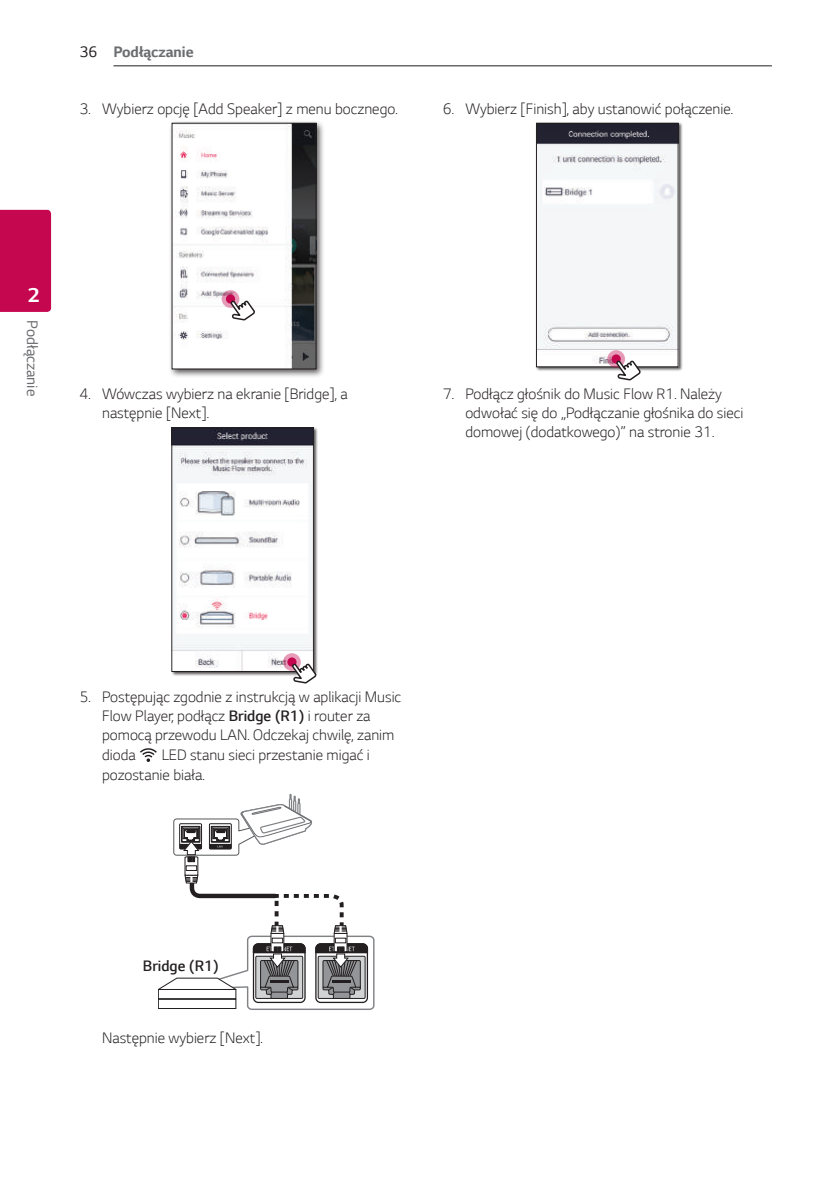
<style>
.page{position:relative;width:840px;height:1191px;background:#fff}
.page>*{position:absolute;margin:0;border:0;box-sizing:border-box;transform-origin:0 0}
.t1{font:700 21px "LG Smart";color:#fff}
.t2{font:300 16px/19.2px "LG Smart";color:#231f20}
.t3{font:700 16px "LG Smart";color:#6c6d70}
.t4{font:16px "LG Smart";color:#6c6d70}
.t5{font:300 16px "LG Smart";color:#231f20}
.s1{font-weight:400;color:#231f20}
.s2{font-style:inherit}
</style>
<div class="page">
<hr style="left:113px;top:65px;width:658px;height:1px;background:#231f20">
<div style="left:0;top:210px;width:51px;height:102px;background:#c50750"></div>
<div style="left:168px;top:120px;width:157px;height:258px;background:#231f20;opacity:.75"></div>
<img style="left:174px;top:125px;width:140px;height:242px">
<div style="left:172px;top:123px;width:144px;height:246px;border:1px solid #231f20"></div>
<svg style="left:221px;top:290px;width:18px;height:18px"></svg>
<div style="left:226px;top:294px;width:9px;height:9px;background:#c50750;border-radius:50%"></div>
<svg style="left:229px;top:299px;width:27px;height:23px"></svg>
<div style="left:171px;top:427px;width:147px;height:249px;background:#231f20;opacity:.75"></div>
<img style="left:173px;top:430px;width:138px;height:239px">
<div style="left:171px;top:428px;width:142px;height:243px;border:1px solid #231f20"></div>
<svg style="left:283px;top:653px;width:17px;height:18px"></svg>
<div style="left:287px;top:657px;width:9px;height:9px;background:#c50750;border-radius:50%"></div>
<svg style="left:290px;top:662px;width:27px;height:22px"></svg>
<svg style="left:140px;top:748px;width:17px;height:14px"></svg>
<svg style="left:158px;top:794px;width:216px;height:216px"></svg>
<div style="left:535px;top:122px;width:147px;height:249px;background:#231f20;opacity:.75"></div>
<img style="left:538px;top:125px;width:137px;height:240px">
<div style="left:536px;top:123px;width:141px;height:244px;border:1px solid #231f20"></div>
<svg style="left:607px;top:350px;width:17px;height:18px"></svg>
<div style="left:611px;top:354px;width:9px;height:9px;background:#c50750;border-radius:50%"></div>
<svg style="left:614px;top:359px;width:27px;height:22px"></svg>
<p class="t3" style="left:79px;top:42px;width:116px"><span class="s1">36</span> Podłączanie</p>
<p class="t2" style="left:79px;top:99px;width:319px">3. Wybierz opcję [Add Speaker] z menu bocznego.</p>
<p class="t2" style="left:442px;top:99px;width:292px">6. Wybierz [Finish], aby ustanowić połączenie.</p>
<h1 class="t1" style="left:28px;top:283px;width:13px">2</h1>
<p class="t4" style="left:42px;top:320px;width:77px;rotate:90deg">Podłączanie</p>
<p class="t2" style="left:102px;top:384px;width:247px;text-indent:-23px">4. Wówczas wybierz na ekranie [Bridge], a następnie [Next].</p>
<p class="t2" style="left:465px;top:384px;width:279px;text-indent:-23px">7. Podłącz głośnik do Music Flow R1. Należy odwołać się do „Podłączanie głośnika do sieci domowej (dodatkowego)” na stronie 31.</p>
<p class="t2" style="left:102px;top:687px;width:300px;text-indent:-23px">5. Postępując zgodnie z instrukcją w aplikacji Music Flow Player, podłącz <span class="s2">Bridge (R1)</span> i router za pomocą przewodu LAN. Odczekaj chwilę, zanim dioda</p>
<p class="t2" style="left:102px;top:745px;width:269px;line-height:20px;text-indent:59px">LED stanu sieci przestanie migać i pozostanie biała.</p>
<p class="t5" style="left:143px;top:956px;width:77px">Bridge (R1)</p>
<p class="t2" style="left:102px;top:1027px;width:162px">Następnie wybierz [Next].</p>
</div>
